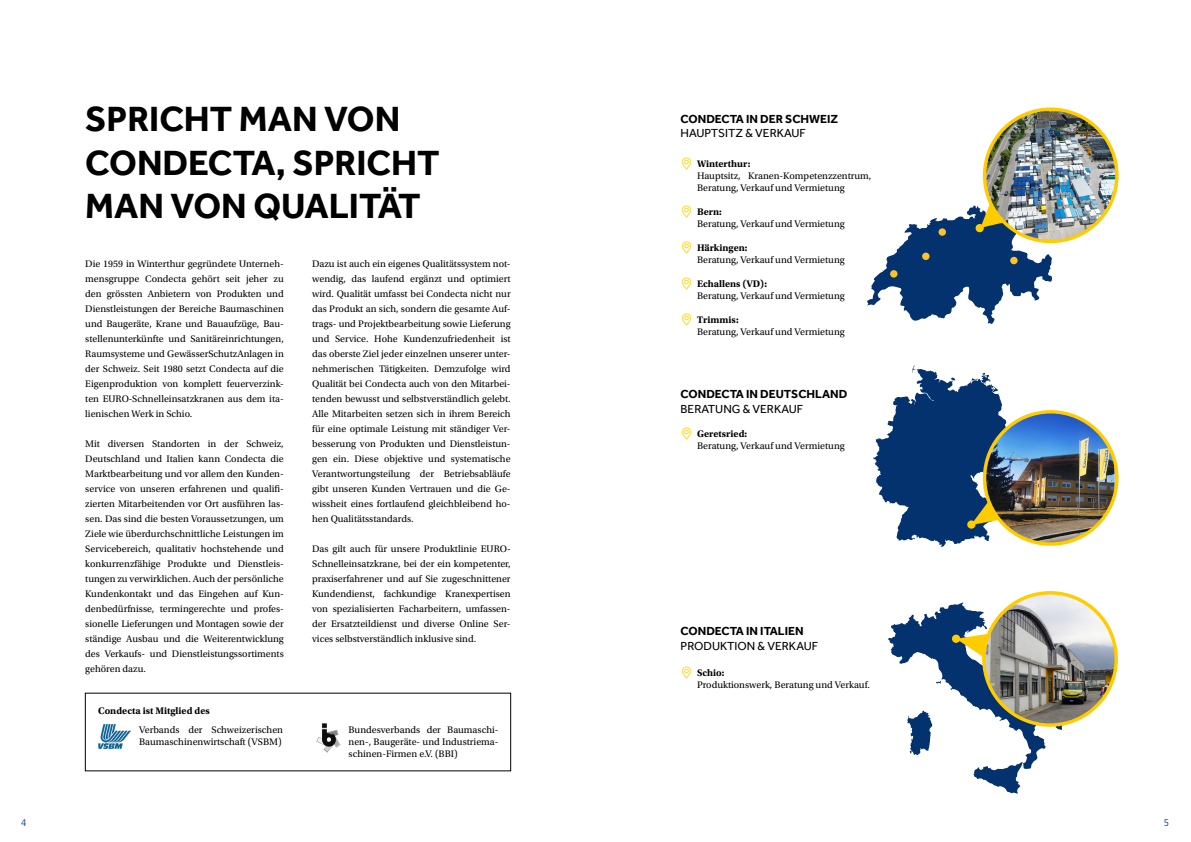
<style>
.page{position:relative;width:1191px;height:842px;background:#fff}
.page>*{position:absolute;margin:0;border:0;box-sizing:border-box;transform-origin:0 0}
.t1{font:700 36px/43.2px "Effra";color:#000}
.t2{font:700 12px "Effra";color:#000}
.t3{font:12px "Effra";color:#000}
.t4{font:10px/15px "Utopia Std";color:#000;text-align:justify}
.t5{font:700 10px "Utopia Std";color:#000}
.t6{font:10px "Quay Sans ITC Com";color:#023b7e}
</style>
<div class="page">
<img style="left:98px;top:724px;width:33px;height:25px">
<img style="left:316px;top:724px;width:25px;height:28px">
<svg style="left:888px;top:602px;width:174px;height:192px"></svg>
<img style="left:984px;top:593px;width:132px;height:132px;border-radius:66px">
<div style="left:982px;top:591px;width:135px;height:136px;border:3px solid #fc0;border-radius:50%"></div>
<svg style="left:873px;top:365px;width:204px;height:182px"></svg>
<img style="left:984px;top:412px;width:132px;height:132px;border-radius:66px">
<div style="left:983px;top:410px;width:135px;height:136px;border:3px solid #fc0;border-radius:50%"></div>
<svg style="left:867px;top:149px;width:195px;height:175px"></svg>
<img style="left:984px;top:109px;width:132px;height:132px;border-radius:66px">
<div style="left:983px;top:107px;width:135px;height:136px;border:3px solid #fc0;border-radius:50%"></div>
<h1 class="t1" style="left:85px;top:97px;width:356px">SPRICHT MAN VON<br>CONDECTA, SPRICHT<br>MAN VON QUALITÄT</h1>
<p class="t4" style="left:85px;top:256px;width:200px">Die 1959 in Winterthur gegründete Unterneh&shy;mensgruppe Condecta gehört seit jeher zu den grössten Anbietern von Produkten und Dienstleistungen der Bereiche Baumaschinen und Baugeräte, Krane und Bauaufzüge, Bau&shy;stellenunterkünfte und Sanitäreinrichtungen, Raumsysteme und GewässerSchutzAnlagen in der Schweiz. Seit 1980 setzt Condecta auf die Eigenproduktion von komplett feuerverzink&shy;ten EURO-Schnelleinsatzkranen aus dem ita&shy;lienischen Werk in Schio.</p>
<p class="t4" style="left:85px;top:436px;width:200px">Mit diversen Standorten in der Schweiz, Deutschland und Italien kann Condecta die Marktbearbeitung und vor allem den Kunden&shy;service von unseren erfahrenen und qualifi&shy;zierten Mitarbeitenden vor Ort ausführen las&shy;sen. Das sind die besten Voraussetzungen, um Ziele wie überdurchschnittliche Leistungen im Servicebereich, qualitativ hochstehende und konkurrenzfähige Produkte und Dienstleis&shy;tungen zu verwirklichen. Auch der persönliche Kundenkontakt und das Eingehen auf Kun&shy;denbedürfnisse, termingerechte und profes&shy;sionelle Lieferungen und Montagen sowie der ständige Ausbau und die Weiterentwicklung des Verkaufs- und Dienstleistungssortiments gehören dazu.</p>
<p class="t4" style="left:312px;top:256px;width:200px">Dazu ist auch ein eigenes Qualitätssystem not&shy;wendig, das laufend ergänzt und optimiert wird. Qualität umfasst bei Condecta nicht nur das Produkt an sich, sondern die gesamte Auf&shy;trags- und Projektbearbeitung sowie Lieferung und Service. Hohe Kundenzufriedenheit ist das oberste Ziel jeder einzelnen unserer unter&shy;nehmerischen Tätigkeiten. Demzufolge wird Qualität bei Condecta auch von den Mitarbei&shy;tenden bewusst und selbstverständlich gelebt.<br>Alle Mitarbeiten setzen sich in ihrem Bereich für eine optimale Leistung mit ständiger Ver&shy;besserung von Produkten und Dienstleistun&shy;gen ein. Diese objektive und systematische Verantwortungsteilung der Betriebsabläufe gibt unseren Kunden Vertrauen und die Ge&shy;wissheit eines fortlaufend gleichbleibend ho&shy;hen Qualitätsstandards.</p>
<p class="t4" style="left:312px;top:541px;width:200px">Das gilt auch für unsere Produktlinie EURO-Schnelleinsatzkrane, bei der ein kompetenter, praxiserfahrener und auf Sie zugeschnittener Kundendienst, fachkundige Kranexpertisen von spezialisierten Facharbeitern, umfassen&shy;der Ersatzteildienst und diverse Online Ser&shy;vices selbstverständlich inklusive sind.</p>
<p class="t5" style="left:98px;top:705px;width:113px">Condecta ist Mitglied des</p>
<p class="t4" style="left:139px;top:724px;width:145px;line-height:12px">Verbands der Schweizerischen<br>Baumaschinenwirtschaft (VSBM)</p>
<p class="t4" style="left:348px;top:724px;width:152px;line-height:12px">Bundesverbands der Baumaschi&shy;nen-, Baugeräte- und Industriema&shy;schinen-Firmen e.V. (BBI)</p>
<p class="t2" style="left:680px;top:111px;width:159px">CONDECTA IN DER SCHWEIZ</p>
<p class="t3" style="left:680px;top:126px;width:127px">HAUPTSITZ &amp; VERKAUF</p>
<p class="t5" style="left:697px;top:158px;width:55px">Winterthur:</p>
<p class="t4" style="left:697px;top:170px;width:176px;line-height:12px">Hauptsitz, Kranen-Kompetenzzentrum,<br>Beratung, Verkauf und Vermietung</p>
<p class="t5" style="left:697px;top:206px;width:26px">Bern:</p>
<p class="t4" style="left:697px;top:217px;width:149px">Beratung, Verkauf und Vermietung</p>
<p class="t5" style="left:697px;top:242px;width:52px">Härkingen:</p>
<p class="t4" style="left:697px;top:253px;width:149px">Beratung, Verkauf und Vermietung</p>
<p class="t5" style="left:697px;top:278px;width:71px">Echallens (VD):</p>
<p class="t4" style="left:697px;top:289px;width:149px">Beratung, Verkauf und Vermietung</p>
<p class="t5" style="left:697px;top:314px;width:43px">Trimmis:</p>
<p class="t4" style="left:697px;top:325px;width:149px">Beratung, Verkauf und Vermietung</p>
<p class="t2" style="left:680px;top:387px;width:168px">CONDECTA IN DEUTSCHLAND</p>
<p class="t3" style="left:680px;top:402px;width:124px">BERATUNG &amp; VERKAUF</p>
<p class="t5" style="left:697px;top:428px;width:52px">Geretsried:</p>
<p class="t4" style="left:697px;top:438px;width:149px">Beratung, Verkauf und Vermietung</p>
<p class="t2" style="left:680px;top:624px;width:124px">CONDECTA IN ITALIEN</p>
<p class="t3" style="left:680px;top:638px;width:139px">PRODUKTION &amp; VERKAUF</p>
<p class="t5" style="left:697px;top:666px;width:29px">Schio:</p>
<p class="t4" style="left:697px;top:677px;width:174px">Produktionswerk, Beratung und Verkauf.</p>
<p class="t6" style="left:21px;top:817px;width:7px">4</p>
<p class="t6" style="left:1163px;top:817px;width:7px">5</p>
</div>
